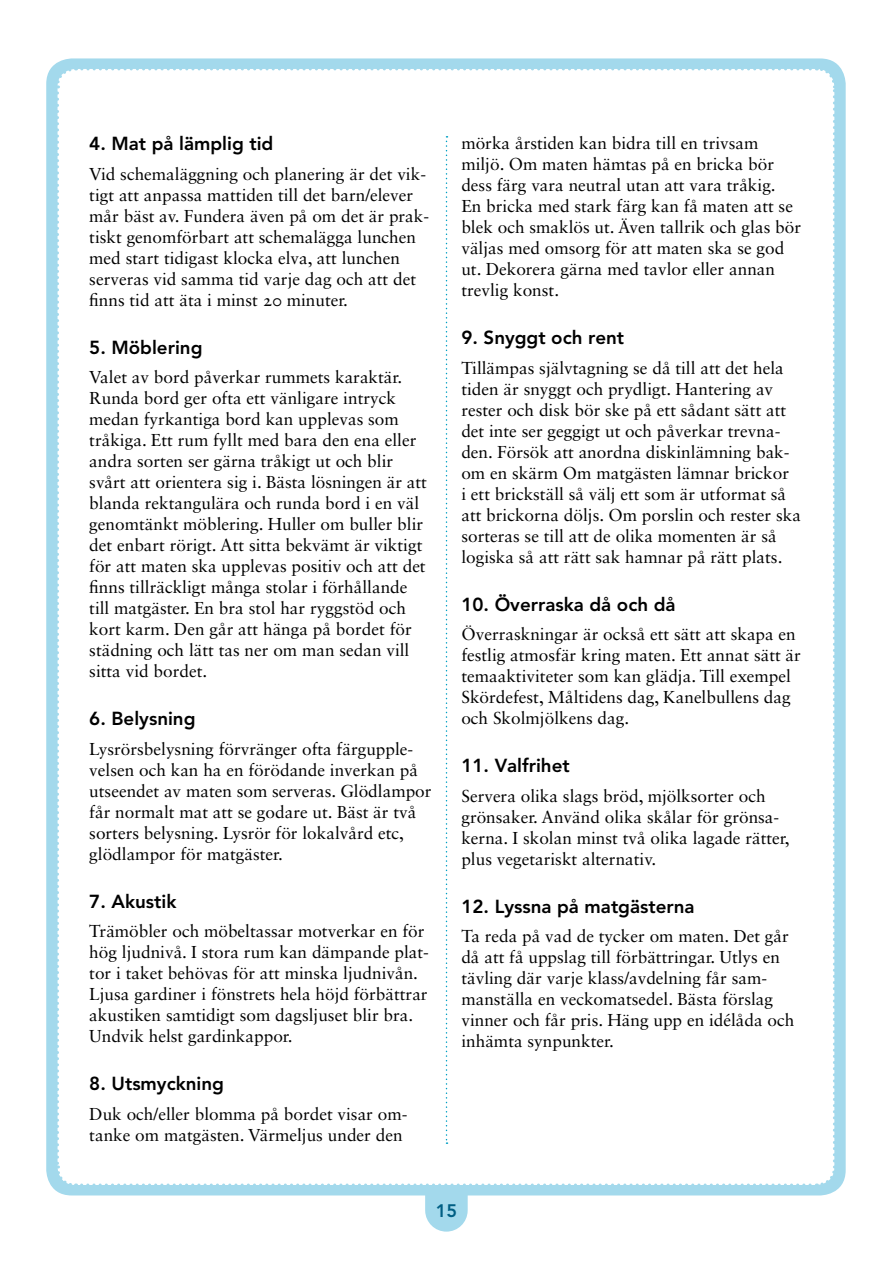
<style>
.page{position:relative;width:893px;height:1263px;background:#fff}
.page>*{position:absolute;margin:0;border:0;box-sizing:border-box;transform-origin:0 0}
.t1{font:800 18.75px "Avenir";color:#000}
.t2{font:800 18px "Avenir";color:#005f84}
.t3{font:17.25px/21px "Sabon LT Std";color:#000}
</style>
<div class="page">
<div style="left:46px;top:58px;width:800px;height:1137px;background:#a3d9ec;border-radius:26px"></div>
<div style="left:54px;top:69px;width:783px;height:1162px;background:#fff"></div>
<p class="t1" style="left:89px;top:133px;width:186px">4. Mat på lämplig tid</p>
<p class="t3" style="left:89px;top:163px;width:341px">Vid schemaläggning och planering är det vik&shy;tigt att anpassa mattiden till det barn/elever mår bäst av. Fundera även på om det är prak&shy;tiskt genomförbart att schemalägga lunchen med start tidigast klocka elva, att lunchen serveras vid samma tid varje dag och att det finns tid att äta i minst 20 minuter.</p>
<p class="t1" style="left:89px;top:336px;width:115px">5. Möblering</p>
<p class="t3" style="left:89px;top:366px;width:339px">Valet av bord påverkar rummets karaktär.<br>Runda bord ger ofta ett vänligare intryck medan fyrkantiga bord kan upplevas som tråkiga. Ett rum fyllt med bara den ena eller andra sorten ser gärna tråkigt ut och blir svårt att orientera sig i. Bästa lösningen är att blanda rektangulära och runda bord i en väl genomtänkt möblering. Huller om buller blir det enbart rörigt. Att sitta bekvämt är viktigt för att maten ska upplevas positiv och att det finns tillräckligt många stolar i förhållande till matgäster. En bra stol har ryggstöd och kort karm. Den går att hänga på bordet för städning och lätt tas ner om man sedan vill sitta vid bordet.</p>
<p class="t1" style="left:89px;top:708px;width:108px">6. Belysning</p>
<p class="t3" style="left:89px;top:738px;width:344px">Lysrörsbelysning förvränger ofta färgupple&shy;velsen och kan ha en förödande inverkan på utseendet av maten som serveras. Glödlampor får normalt mat att se godare ut. Bäst är två sorters belysning. Lysrör för lokalvård etc, glödlampor för matgäster.</p>
<p class="t1" style="left:89px;top:890px;width:89px">7. Akustik</p>
<p class="t3" style="left:89px;top:921px;width:341px">Trämöbler och möbeltassar motverkar en för hög ljudnivå. I stora rum kan dämpande plat&shy;tor i taket behövas för att minska ljudnivån.<br>Ljusa gardiner i fönstrets hela höjd förbättrar akustiken samtidigt som dagsljuset blir bra.<br>Undvik helst gardinkappor.</p>
<p class="t1" style="left:89px;top:1073px;width:136px">8. Utsmyckning</p>
<p class="t3" style="left:89px;top:1103px;width:320px">Duk och/eller blomma på bordet visar om&shy;tanke om matgästen. Värmeljus under den</p>
<p class="t3" style="left:461px;top:133px;width:341px">mörka årstiden kan bidra till en trivsam miljö. Om maten hämtas på en bricka bör dess färg vara neutral utan att vara tråkig.<br>En bricka med stark färg kan få maten att se blek och smaklös ut. Även tallrik och glas bör väljas med omsorg för att maten ska se god ut. Dekorera gärna med tavlor eller annan trevlig konst.</p>
<p class="t1" style="left:461px;top:327px;width:164px">9. Snyggt och rent</p>
<p class="t3" style="left:461px;top:357px;width:341px">Tillämpas självtagning se då till att det hela tiden är snyggt och prydligt. Hantering av rester och disk bör ske på ett sådant sätt att det inte ser geggigt ut och påverkar trevna&shy;den. Försök att anordna diskinlämning bak&shy;om en skärm Om matgästen lämnar brickor<br>i ett brickställ så välj ett som är utformat så att brickorna döljs. Om porslin och rester ska sorteras se till att de olika momenten är så logiska så att rätt sak hamnar på rätt plats.</p>
<p class="t1" style="left:461px;top:593px;width:216px">10. Överraska då och då</p>
<p class="t3" style="left:461px;top:624px;width:341px">Överraskningar är också ett sätt att skapa en festlig atmosfär kring maten. Ett annat sätt är temaaktiviteter som kan glädja. Till exempel Skördefest, Måltidens dag, Kanelbullens dag och Skolmjölkens dag.</p>
<p class="t1" style="left:461px;top:755px;width:110px">11. Valfrihet</p>
<p class="t3" style="left:461px;top:785px;width:330px">Servera olika slags bröd, mjölksorter och grönsaker. Använd olika skålar för grönsa&shy;kerna. I skolan minst två olika lagade rätter, plus vegetariskt alternativ.</p>
<p class="t1" style="left:461px;top:895px;width:235px">12. Lyssna på matgästerna</p>
<p class="t3" style="left:461px;top:926px;width:334px">Ta reda på vad de tycker om maten. Det går då att få uppslag till förbättringar. Utlys en tävling där varje klass/avdelning får sam&shy;manställa en veckomatsedel. Bästa förslag vinner och får pris. Häng upp en idélåda och inhämta synpunkter.</p>
<p class="t2" style="left:436px;top:1200px;width:23px">15</p>
</div>
